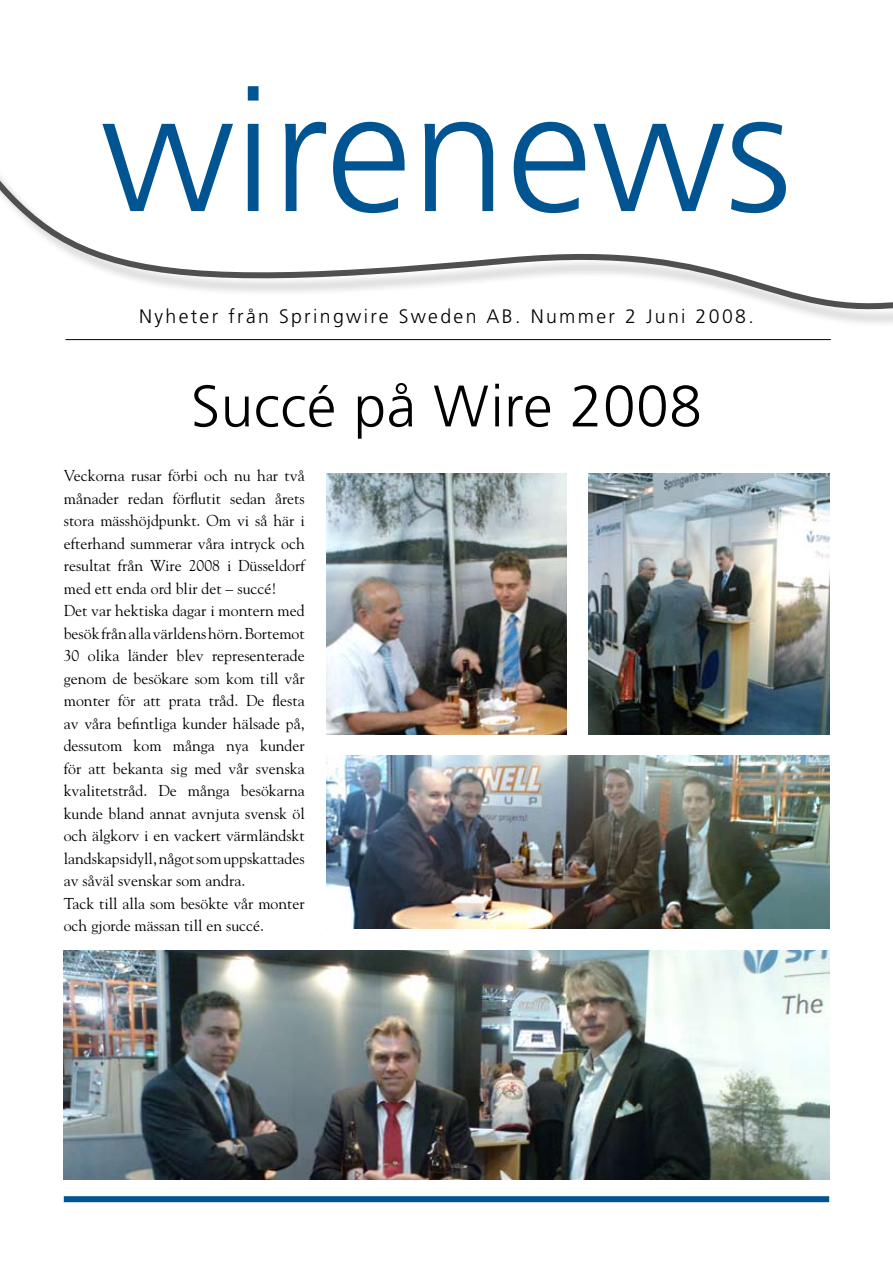
<style>
.page{position:relative;width:893px;height:1263px;background:#fff}
.page>*{position:absolute;margin:0;border:0;box-sizing:border-box;transform-origin:0 0}
.t1{font:300 171px "Frutiger";color:#005492}
.t2{font:300 58.5px "Frutiger";letter-spacing:.01em;color:#000}
.t3{font:300 19.5px "Frutiger";letter-spacing:.12em;color:#000}
.t4{font:15.75px/22.5px "Goudy";color:#000}
</style>
<div class="page">
<svg style="left:0;top:176px;width:893px;height:147px"></svg>
<div style="left:64px;top:1196px;width:765px;height:6px;background:#005492"></div>
<hr style="left:65px;top:339px;width:766px;height:1px;background:#000">
<img style="left:588px;top:473px;width:241px;height:262px">
<img style="left:326px;top:756px;width:503px;height:172px">
<img style="left:326px;top:473px;width:241px;height:262px">
<img style="left:64px;top:950px;width:765px;height:229px">
<h1 class="t1" style="left:101px;top:55px;width:692px">wirenews</h1>
<p class="t3" style="left:139px;top:305px;width:616px">Nyheter från Springwire Sweden AB. Nummer 2 Juni 2008.</p>
<h2 class="t2" style="left:191px;top:373px;width:512px">Succé på Wire 2008</h2>
<p class="t4" style="left:64px;top:464px;width:242px">Veckorna rusar förbi och nu har två månader redan förflutit sedan årets stora mässhöjdpunkt. Om vi så här i efterhand summerar våra intryck och resultat från Wire 2008 i Düsseldorf med ett enda ord blir det – succé!<br>Det var hektiska dagar i montern med besök från alla världens hörn. Bortemot 30 olika länder blev representerade genom de besökare som kom till vår monter för att prata tråd. De flesta av våra befintliga kunder hälsade på, dessutom kom många nya kunder för att bekanta sig med vår svenska kvalitetstråd. De många besökarna kunde bland annat avnjuta svensk öl och älgkorv i en vackert värmländskt landskapsidyll, något som uppskattades av såväl svenskar som andra.<br>Tack till alla som besökte vår monter och gjorde mässan till en succé.</p>
</div>
